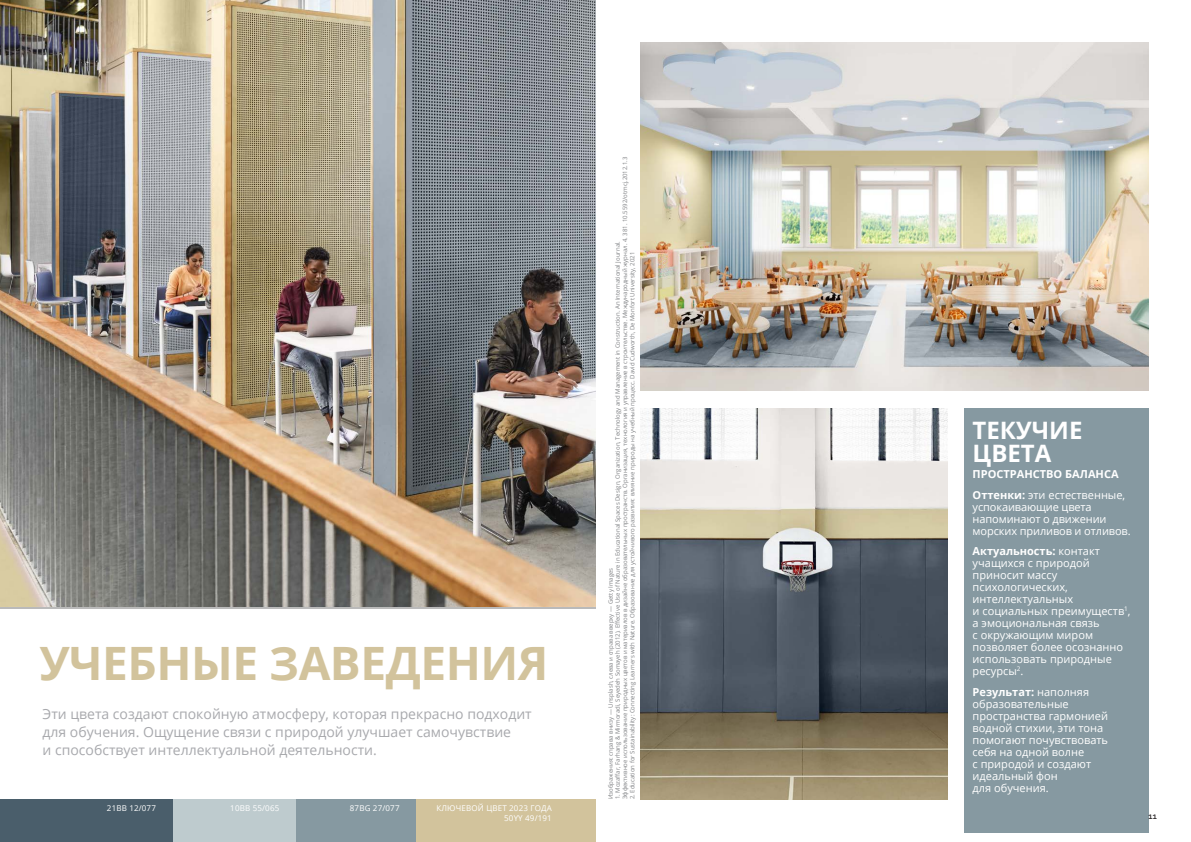
<style>
.page{position:relative;width:1191px;height:842px;background:#fff}
.page>*{position:absolute;margin:0;border:0;box-sizing:border-box;transform-origin:0 0}
.t1{font:700 46px "Open Sans";letter-spacing:-.01em;color:#d2c39c}
.t2{font:700 24px/23px "Open Sans";color:#fff}
.t3{font:14px/18px "Open Sans";color:#a8a9ad}
.t4{font:11px/12px "Open Sans";color:#fff}
.t5{font:700 11px/20.5px "Open Sans";color:#fff}
.t6{font:8px/10px "Open Sans";letter-spacing:.02em;color:#fff;text-align:right}
.t7{font:700 7px "Colour Sans";color:#231f20}
.t8{font:6px/7.2px "Open Sans";color:#808285}
.s1{font-weight:400}
.s2{font-weight:700}
</style>
<div class="page">
<div style="left:293px;top:799px;width:123px;height:43px;background:#8699a1"></div>
<div style="left:0;top:799px;width:173px;height:43px;background:#4a5e6b"></div>
<div style="left:416px;top:799px;width:180px;height:43px;background:#d2c39c"></div>
<img style="left:0;top:0;width:595px;height:607px">
<img style="left:641px;top:43px;width:507px;height:348px">
<img style="left:641px;top:408px;width:306px;height:391px">
<div style="left:964px;top:408px;width:184px;height:425px;background:#8699a1"></div>
<div style="left:173px;top:799px;width:123px;height:43px;background:#becbce"></div>
<h1 class="t1" style="left:40px;top:631px;width:510px">УЧЕБНЫЕ ЗАВЕДЕНИЯ</h1>
<h3 class="t3" style="left:43px;top:704px;width:491px">Эти цвета создают спокойную атмосферу, которая прекрасно подходит для обучения. Ощущение связи с природой улучшает самочувствие<br>и способствует интеллектуальной деятельности.</h3>
<h3 class="t6" style="left:107px;top:803px;width:51px">21BB 12/077</h3>
<h3 class="t6" style="left:350px;top:803px;width:51px">87BG 27/077</h3>
<h3 class="t6" style="left:436px;top:803px;width:117px">КЛЮЧЕВОЙ ЦВЕТ 2023 ГОДА<br>50YY 49/191</h3>
<h3 class="t6" style="left:230px;top:803px;width:51px">10BB 55/065</h3>
<p class="t8" style="left:614px;top:799px;width:644px;rotate:-90deg">1. Mozaffar, Farhang &amp; Mirmoradi, Seyedeh Somayeh (2012). Effective Use of Nature in Educational Spaces Design, Organization, Technology and Management in Construction. An International Journal.<br>Эффективное использование природных цветов и материалов в дизайне образовательных пространств. Организация, технология и управление в строительстве. Международный журнал. 4. 381. 10.5592/otmcj.2012.1.3</p>
<p class="t8" style="left:628px;top:799px;width:549px;rotate:-90deg">2. Education for Sustainability: Connecting Learners with Nature. Образование для устойчивого развития: влияние природы на учебный процесс. David Cudworth, De Monfort University, 2021</p>
<p class="t8" style="left:607px;top:799px;width:233px;rotate:-90deg">Изображения: справа внизу — Unsplash, слева и справа вверху — Getty Images</p>
<h2 class="t2" style="left:972px;top:418px;width:111px">ТЕКУЧИЕ<br>ЦВЕТА</h2>
<h3 class="t5" style="left:972px;top:463px;width:154px">ПРОСТРАНСТВО БАЛАНСА<br>Оттенки: <span class="s1">эти естественные,</span></h3>
<h3 class="t4" style="left:972px;top:500px;width:159px">успокаивающие цвета напоминают о движении морских приливов и отливов.</h3>
<h3 class="t4" style="left:972px;top:545px;width:159px"><span class="s2">Актуальность:</span> контакт учащихся с природой приносит массу психологических, интеллектуальных<br>и социальных преимуществ<sup>1</sup>, а эмоциональная связь<br>с окружающим миром позволяет более осознанно использовать природные ресурсы<sup>2</sup>.</h3>
<h3 class="t4" style="left:972px;top:685px;width:137px"><span class="s2">Результат:</span> наполняя образовательные пространства гармонией водной стихии, эти тона помогают почувствовать себя на одной волне<br>с природой и создают идеальный фон<br>для обучения.</h3>
<p class="t7" style="left:1148px;top:811px;width:10px">11</p>
</div>
